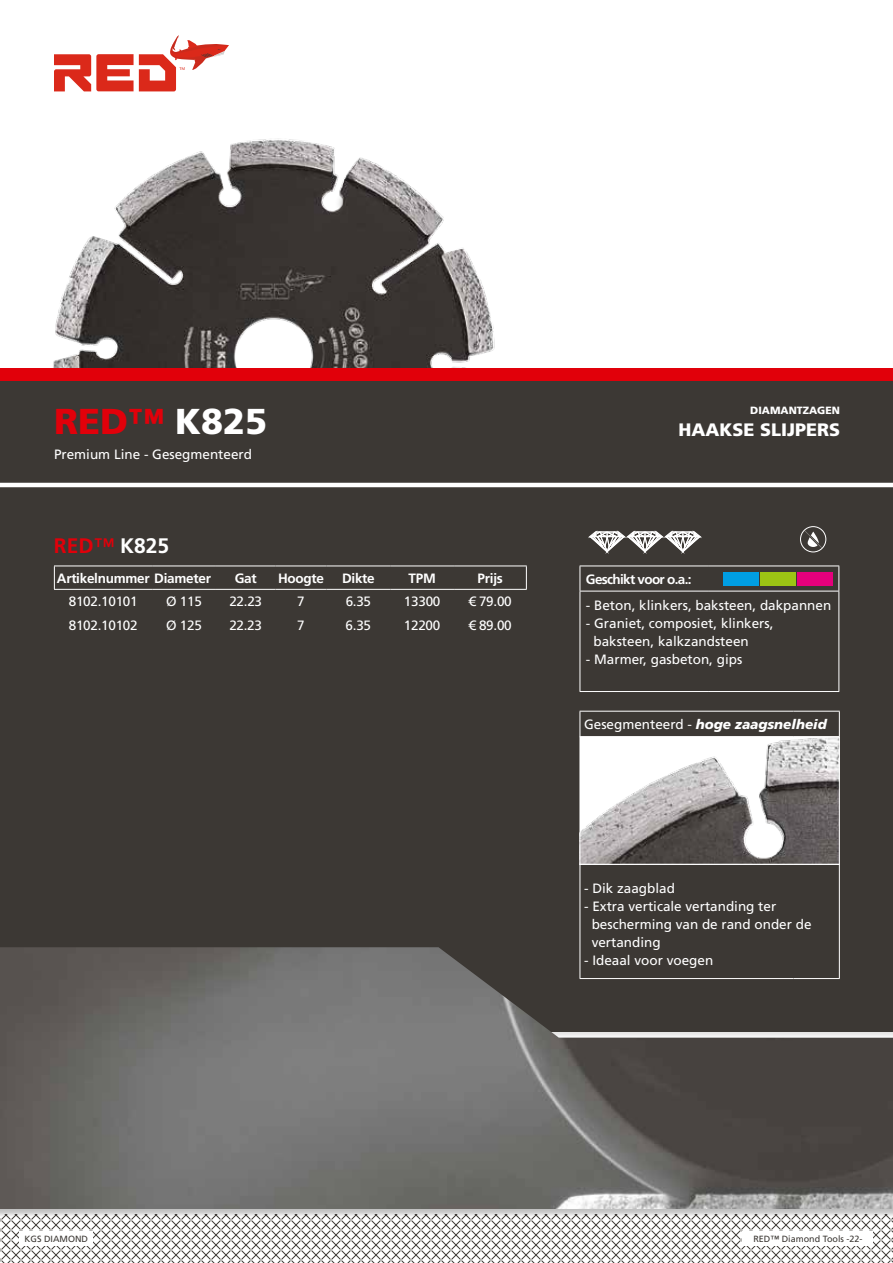
<style>
.page{position:relative;width:893px;height:1263px;background:#fff}
.page>*{position:absolute;margin:0;border:0;box-sizing:border-box;transform-origin:0 0}
.t1{font:900 36px "Frutiger";color:#e1000a}
.t2{font:700 21px "Frutiger LT Com";color:#fff}
.t3{font:900 18px "Frutiger";color:#fff}
.t4{font:13.5px/18px "Frutiger LT Com";color:#fff}
.t5{font:700 13.5px "Frutiger LT Com";letter-spacing:-.02em;color:#fff}
.t6{font:italic 900 13.5px "Frutiger";color:#fff}
.t7{font:13.5px "Frutiger LT Com";letter-spacing:-.02em;color:#fff}
.t8{font:700 13.5px "Frutiger LT Com";letter-spacing:-.05em;color:#fff}
.t9{font:900 10.5px "Frutiger";color:#fff}
.t10{font:9px "Frutiger LT Com";color:#3c3834}
.s1{color:#fff}
.s2{color:#e1000a}
.s3{font-weight:400;color:#e1000a}
.s4{font-family:"Frutiger LT Com";font-weight:400;font-style:normal}
</style>
<div class="page">
<div style="left:0;top:381px;width:893px;height:651px;background:#3c3834"></div>
<hr style="left:0;top:483px;width:893px;height:4px;background:#fff">
<div style="left:0;top:368px;width:893px;height:13px;background:#e1000a"></div>
<svg style="left:0;top:1218px;width:893px;height:45px"></svg>
<svg style="left:54px;top:35px;width:175px;height:56px"></svg>
<div style="left:0;top:947px;width:893px;height:271px;background:#000;opacity:.25"></div>
<img style="left:0;top:947px;width:893px;height:262px">
<img style="left:53px;top:138px;width:442px;height:230px">
<svg style="left:588px;top:530px;width:114px;height:23px"></svg>
<img style="left:582px;top:738px;width:256px;height:125px">
<div style="left:580px;top:736px;width:260px;height:129px;border:1px solid #fff"></div>
<svg style="left:803px;top:530px;width:20px;height:19px"></svg>
<div style="left:800px;top:526px;width:26px;height:26px;border:1px solid #fff;border-radius:50%"></div>
<div style="left:743px;top:1231px;width:130px;height:14px;background:#fff"></div>
<div style="left:20px;top:1231px;width:73px;height:14px;background:#fff"></div>
<hr style="left:580px;top:865px;width:1px;height:113px;background:#fff">
<hr style="left:839px;top:865px;width:1px;height:113px;background:#fff">
<hr style="left:580px;top:978px;width:213px;height:1px;background:#fff">
<hr style="left:793px;top:978px;width:47px;height:1px;background:#fff">
<hr style="left:580px;top:711px;width:213px;height:1px;background:#fff">
<svg style="left:580px;top:711px;width:1px;height:25px"></svg>
<hr style="left:793px;top:711px;width:47px;height:1px;background:#fff">
<svg style="left:839px;top:711px;width:1px;height:25px"></svg>
<hr style="left:580px;top:736px;width:213px;height:1px;background:#fff">
<hr style="left:793px;top:736px;width:47px;height:1px;background:#fff">
<hr style="left:580px;top:864px;width:213px;height:1px;background:#fff">
<hr style="left:793px;top:864px;width:47px;height:1px;background:#fff">
<hr style="left:580px;top:591px;width:1px;height:100px;background:#fff">
<hr style="left:838px;top:591px;width:1px;height:100px;background:#fff">
<hr style="left:580px;top:691px;width:128px;height:1px;background:#fff">
<hr style="left:708px;top:691px;width:131px;height:1px;background:#fff">
<hr style="left:580px;top:566px;width:128px;height:1px;background:#fff">
<svg style="left:580px;top:566px;width:1px;height:25px"></svg>
<hr style="left:708px;top:566px;width:131px;height:1px;background:#fff">
<svg style="left:838px;top:566px;width:1px;height:25px"></svg>
<hr style="left:580px;top:591px;width:128px;height:1px;background:#fff">
<hr style="left:708px;top:591px;width:131px;height:1px;background:#fff">
<div style="left:723px;top:572px;width:35px;height:13px;background:#009ee3"></div>
<div style="left:760px;top:572px;width:36px;height:13px;background:#9cc414"></div>
<div style="left:798px;top:572px;width:35px;height:13px;background:#e5007c"></div>
<hr style="left:54px;top:566px;width:98px;height:1px;background:#fff">
<svg style="left:54px;top:566px;width:1px;height:23px"></svg>
<hr style="left:152px;top:566px;width:64px;height:1px;background:#fff">
<hr style="left:216px;top:566px;width:59px;height:1px;background:#fff">
<hr style="left:275px;top:566px;width:52px;height:1px;background:#fff">
<hr style="left:327px;top:566px;width:63px;height:1px;background:#fff">
<hr style="left:390px;top:566px;width:64px;height:1px;background:#fff">
<hr style="left:454px;top:566px;width:73px;height:1px;background:#fff">
<svg style="left:526px;top:566px;width:1px;height:23px"></svg>
<hr style="left:54px;top:589px;width:98px;height:1px;background:#fff">
<hr style="left:152px;top:589px;width:64px;height:1px;background:#fff">
<hr style="left:216px;top:589px;width:59px;height:1px;background:#fff">
<hr style="left:275px;top:589px;width:52px;height:1px;background:#fff">
<hr style="left:327px;top:589px;width:63px;height:1px;background:#fff">
<hr style="left:390px;top:589px;width:64px;height:1px;background:#fff">
<hr style="left:454px;top:589px;width:73px;height:1px;background:#fff">
<h1 class="t1" style="left:54px;top:400px;width:215px">RED™ <span class="s1">K825</span></h1>
<p class="t4" style="left:54px;top:445px;width:200px">Premium Line - Gesegmenteerd</p>
<h2 class="t2" style="left:54px;top:533px;width:117px"><span class="s2">RED</span><span class="s3">™</span> K825</h2>
<p class="t5" style="left:57px;top:570px;width:156px">Artikelnummer Diameter</p>
<p class="t5" style="left:235px;top:570px;width:23px">Gat</p>
<p class="t5" style="left:278px;top:570px;width:47px">Hoogte</p>
<p class="t5" style="left:342px;top:570px;width:34px">Dikte</p>
<p class="t5" style="left:409px;top:570px;width:29px">TPM</p>
<p class="t5" style="left:478px;top:570px;width:27px">Prijs</p>
<p class="t7" style="left:69px;top:594px;width:70px">8102.10101</p>
<p class="t4" style="left:166px;top:593px;width:37px">Ø 115</p>
<p class="t4" style="left:229px;top:593px;width:34px">22.23</p>
<p class="t4" style="left:297px;top:593px;width:9px">7</p>
<p class="t4" style="left:346px;top:593px;width:27px">6.35</p>
<p class="t4" style="left:404px;top:593px;width:38px">13300</p>
<p class="t7" style="left:69px;top:617px;width:70px">8102.10102</p>
<p class="t4" style="left:166px;top:616px;width:37px">Ø 125</p>
<p class="t4" style="left:229px;top:616px;width:34px">22.23</p>
<p class="t4" style="left:297px;top:616px;width:9px">7</p>
<p class="t4" style="left:346px;top:616px;width:27px">6.35</p>
<p class="t4" style="left:404px;top:616px;width:38px">12200</p>
<p class="t4" style="left:468px;top:590px;width:45px;line-height:23.4px">€ 79.00 € 89.00</p>
<p class="t9" style="left:750px;top:404px;width:91px">DIAMANTZAGEN</p>
<h3 class="t3" style="left:678px;top:419px;width:163px">HAAKSE SLIJPERS</h3>
<p class="t8" style="left:586px;top:571px;width:107px">Geschikt voor o.a.:</p>
<p class="t4" style="left:586px;top:597px;width:247px">- Beton, klinkers, baksteen, dakpannen</p>
<p class="t4" style="left:593px;top:615px;width:182px;text-indent:-8px">- Graniet, composiet, klinkers, baksteen, kalkzandsteen</p>
<p class="t4" style="left:586px;top:651px;width:158px">- Marmer, gasbeton, gips</p>
<p class="t6" style="left:584px;top:716px;width:244px"><span class="s4">Gesegmenteerd -</span> hoge zaagsnelheid</p>
<p class="t4" style="left:584px;top:879px;width:92px">- Dik zaagblad</p>
<p class="t4" style="left:592px;top:897px;width:221px;text-indent:-8px">- Extra verticale vertanding ter bescherming van de rand onder de vertanding</p>
<p class="t4" style="left:584px;top:951px;width:131px">- Ideaal voor voegen</p>
<p class="t10" style="left:25px;top:1233px;width:65px">KGS DIAMOND</p>
<p class="t10" style="left:753px;top:1233px;width:111px">RED™ Diamond Tools -22-</p>
</div>
